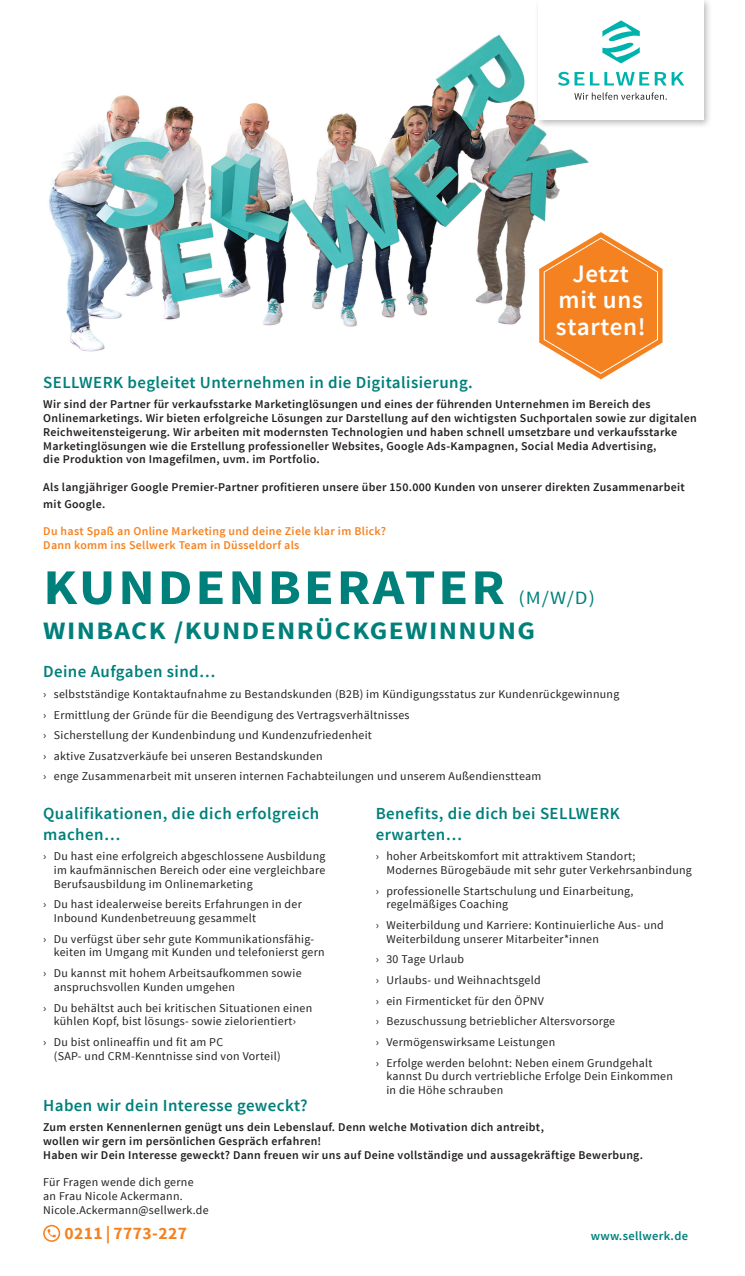
<style>
.page{position:relative;width:745px;height:1276px;background:#fff}
.page>*{position:absolute;margin:0;border:0;box-sizing:border-box;transform-origin:0 0}
._9_pt{font:700 50px "Source Sans Pro";letter-spacing:.05em;color:#00807b;scale:1.1 1}
.Produktbilder_Headli{font:700 25px "Source Sans Pro";letter-spacing:.05em;color:#00807b;scale:1.1 1}
.Einklinker_Fließtext{font:600 25px/26.2px "Source Sans Pro";letter-spacing:.025em;color:#fff;text-align:center}
._9_pt-2{font:18.75px "Source Sans Pro";color:#00807b;scale:1.1 1}
._9_pt-3{font:700 17.5px "Source Sans Pro";letter-spacing:.025em;color:#f58220}
._9_pt-4{font:600 16.88px "Source Sans Pro";letter-spacing:.025em;color:#00807b}
.www{font:600 12.5px "Source Sans Pro";letter-spacing:.025em;color:#00807b}
._9_pt-5{font:11.88px/13.8px "Source Sans Pro";letter-spacing:.025em;color:#231f20}
._9_pt-6{font:600 11.88px "Source Sans Pro";letter-spacing:.025em;color:#231f20}
._9_pt-7{font:600 11.88px "Source Sans Pro";letter-spacing:.025em;color:#f58220}
</style>
<div class="page">
<img style="left:49px;top:35px;width:614px;height:317px">
<svg style="left:539px;top:232px;width:123px;height:147px"></svg>
<div style="left:534px;top:0;width:178px;height:129px;background:#231f20;opacity:.3"></div>
<div style="left:537px;top:0;width:166px;height:120px;background:#fff"></div>
<svg style="left:602px;top:20px;width:37px;height:43px"></svg>
<svg style="left:558px;top:72px;width:126px;height:14px"></svg>
<svg style="left:574px;top:92px;width:92px;height:8px"></svg>
<div style="left:43px;top:1224px;width:17px;height:17px;border:2px solid #f58220;border-radius:50%"></div>
<svg style="left:48px;top:1229px;width:8px;height:8px"></svg>
<p class="Einklinker_Fließtext" style="left:555px;top:261px;width:91px">Jetzt mit uns starten!</p>
<p class="_9_pt-4" style="left:43px;top:371px;width:431px">SELLWERK begleitet Unternehmen in die Digitalisierung.</p>
<p class="_9_pt-6" style="left:43px;top:397px;width:608px">Wir sind der Partner für verkaufsstarke Marketinglösungen und eines der führenden Unternehmen im Bereich des</p>
<p class="_9_pt-6" style="left:43px;top:410px;width:654px">Onlinemarketings. Wir bieten erfolgreiche Lösungen zur Darstellung auf den wichtigsten Suchportalen sowie zur digitalen</p>
<p class="_9_pt-6" style="left:43px;top:424px;width:635px">Reichweitensteigerung. Wir arbeiten mit modernsten Technologien und haben schnell umsetzbare und verkaufsstarke</p>
<p class="_9_pt-6" style="left:43px;top:438px;width:614px">Marketinglösungen wie die Erstellung professioneller Websites, Google Ads-Kampagnen, Social Media Advertising,</p>
<p class="_9_pt-6" style="left:43px;top:452px;width:278px">die Produktion von Imagefilmen, uvm. im Portfolio.</p>
<p class="_9_pt-6" style="left:43px;top:479px;width:642px">Als langjähriger Google Premier-Partner profitieren unsere über 150.000 Kunden von unserer direkten Zusammenarbeit</p>
<p class="_9_pt-6" style="left:43px;top:496px;width:63px">mit Google.</p>
<p class="_9_pt-7" style="left:43px;top:524px;width:344px">Du hast Spaß an Online Marketing und deine Ziele klar im Blick?</p>
<p class="_9_pt-7" style="left:43px;top:537px;width:257px">Dann komm ins Sellwerk Team in Düsseldorf als</p>
<p class="_9_pt" style="left:43px;top:555px;width:421px">KUNDENBERATER</p>
<p class="_9_pt-2" style="left:518px;top:586px;width:71px">(M/W/D)</p>
<p class="Produktbilder_Headli" style="left:43px;top:614px;width:448px">WINBACK /KUNDENRÜCKGEWINNUNG</p>
<p class="_9_pt-4" style="left:43px;top:661px;width:174px">Deine Aufgaben sind…</p>
<p class="_9_pt-5" style="left:43px;top:687px;width:577px">› selbstständige Kontaktaufnahme zu Bestandskunden (B2B) im Kündigungsstatus zur Kundenrückgewinnung</p>
<p class="_9_pt-5" style="left:43px;top:708px;width:367px">› Ermittlung der Gründe für die Beendigung des Vertragsverhältnisses</p>
<p class="_9_pt-5" style="left:43px;top:728px;width:330px">› Sicherstellung der Kundenbindung und Kundenzufriedenheit</p>
<p class="_9_pt-5" style="left:43px;top:749px;width:281px">› aktive Zusatzverkäufe bei unseren Bestandskunden</p>
<p class="_9_pt-5" style="left:43px;top:770px;width:499px">› enge Zusammenarbeit mit unseren internen Fachabteilungen und unserem Außendienstteam</p>
<p class="_9_pt-4" style="left:43px;top:803px;width:277px">Qualifikationen, die dich erfolgreich</p>
<p class="_9_pt-4" style="left:43px;top:823px;width:79px">machen…</p>
<p class="_9_pt-5" style="left:43px;top:849px;width:283px">› Du hast eine erfolgreich abgeschlossene Ausbildung</p>
<p class="_9_pt-5" style="left:54px;top:863px;width:273px">im kaufmännischen Bereich oder eine vergleichbare</p>
<p class="_9_pt-5" style="left:54px;top:877px;width:200px">Berufsausbildung im Onlinemarketing</p>
<p class="_9_pt-5" style="left:43px;top:897px;width:260px">› Du hast idealerweise bereits Erfahrungen in der</p>
<p class="_9_pt-5" style="left:54px;top:911px;width:204px">Inbound Kundenbetreuung gesammelt</p>
<p class="_9_pt-5" style="left:54px;top:932px;width:272px;text-indent:-11px">› Du verfügst über sehr gute Kommunikationsfähig&shy;keiten im Umgang mit Kunden und telefonierst gern</p>
<p class="_9_pt-5" style="left:43px;top:966px;width:260px">› Du kannst mit hohem Arbeitsaufkommen sowie</p>
<p class="_9_pt-5" style="left:54px;top:980px;width:182px">anspruchsvollen Kunden umgehen</p>
<p class="_9_pt-5" style="left:43px;top:1001px;width:270px">› Du behältst auch bei kritischen Situationen einen</p>
<p class="_9_pt-5" style="left:54px;top:1014px;width:243px">kühlen Kopf, bist lösungs- sowie zielorientiert›</p>
<p class="_9_pt-5" style="left:43px;top:1035px;width:181px">› Du bist onlineaffin und fit am PC</p>
<p class="_9_pt-5" style="left:54px;top:1049px;width:228px">(SAP- und CRM-Kenntnisse sind von Vorteil)</p>
<p class="_9_pt-4" style="left:375px;top:803px;width:245px">Benefits, die dich bei SELLWERK</p>
<p class="_9_pt-4" style="left:375px;top:823px;width:88px">erwarten…</p>
<p class="_9_pt-5" style="left:386px;top:849px;width:307px;text-indent:-11px">› hoher Arbeitskomfort mit attraktivem Standort;<br>Modernes Bürogebäude mit sehr guter Verkehrsanbindung</p>
<p class="_9_pt-5" style="left:386px;top:884px;width:248px;text-indent:-11px">› professionelle Startschulung und Einarbeitung, regelmäßiges Coaching</p>
<p class="_9_pt-5" style="left:386px;top:918px;width:279px;text-indent:-11px">› Weiterbildung und Karriere: Kontinuierliche Aus- und<br>Weiterbildung unserer Mitarbeiter*innen</p>
<p class="_9_pt-5" style="left:375px;top:952px;width:90px">› 30 Tage Urlaub</p>
<p class="_9_pt-5" style="left:375px;top:973px;width:166px">› Urlaubs- und Weihnachtsgeld</p>
<p class="_9_pt-5" style="left:375px;top:994px;width:170px">› ein Firmenticket für den ÖPNV</p>
<p class="_9_pt-5" style="left:375px;top:1014px;width:241px">› Bezuschussung betrieblicher Altersvorsorge</p>
<p class="_9_pt-5" style="left:375px;top:1035px;width:181px">› Vermögenswirksame Leistungen</p>
<p class="_9_pt-5" style="left:375px;top:1056px;width:278px">› Erfolge werden belohnt: Neben einem Grundgehalt</p>
<p class="_9_pt-5" style="left:386px;top:1069px;width:288px">kannst Du durch vertriebliche Erfolge Dein Einkommen</p>
<p class="_9_pt-5" style="left:386px;top:1083px;width:118px">in die Höhe schrauben</p>
<p class="_9_pt-4" style="left:43px;top:1094px;width:266px">Haben wir dein Interesse geweckt?</p>
<p class="_9_pt-6" style="left:43px;top:1120px;width:502px">Zum ersten Kennenlernen genügt uns dein Lebenslauf. Denn welche Motivation dich antreibt,</p>
<p class="_9_pt-6" style="left:43px;top:1133px;width:279px">wollen wir gern im persönlichen Gespräch erfahren!</p>
<p class="_9_pt-6" style="left:43px;top:1147px;width:601px">Haben wir Dein Interesse geweckt? Dann freuen wir uns auf Deine vollständige und aussagekräftige Bewerbung.</p>
<p class="_9_pt-5" style="left:43px;top:1175px;width:152px">Für Fragen wende dich gerne</p>
<p class="_9_pt-5" style="left:43px;top:1189px;width:141px">an Frau Nicole Ackermann.</p>
<p class="_9_pt-5" style="left:43px;top:1203px;width:167px">Nicole.Ackermann@sellwerk.de</p>
<p class="_9_pt-3" style="left:64px;top:1222px;width:124px">0211 | 7773-227</p>
<p class="www" style="left:590px;top:1228px;width:99px">www.sellwerk.de</p>
</div>
